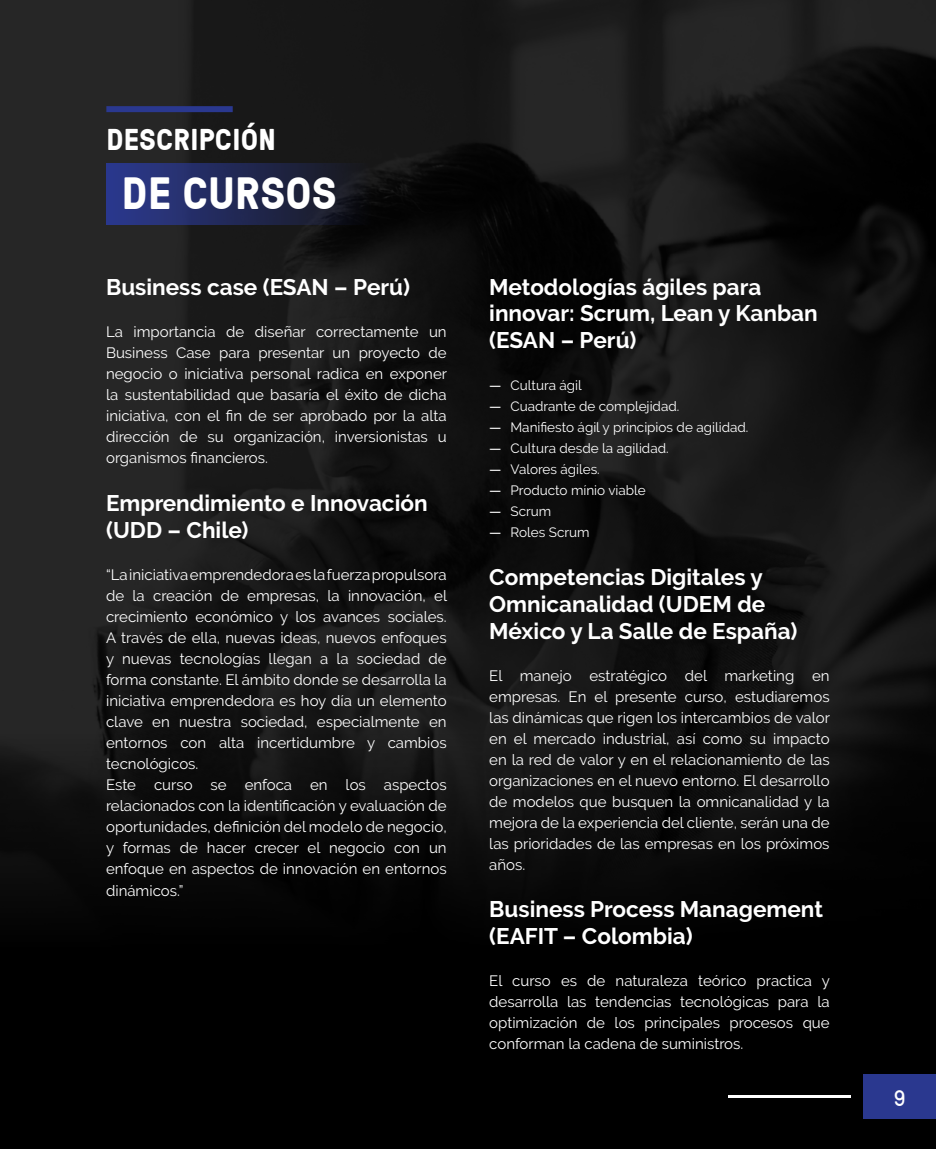
<style>
.page{position:relative;width:936px;height:1149px;background:#fff}
.page>*{position:absolute;margin:0;border:0;box-sizing:border-box;transform-origin:0 0}
.t1{font:700 45px "GT Pressura";letter-spacing:.01em;color:#fff}
.t2{font:700 30px "GT Pressura";letter-spacing:.01em;color:#fff}
.t3{font:700 22.5px/27px "Raleway";color:#fff}
.t4{font:22.5px "GT Pressura";color:#fff}
.t5{font:15px/21px "Raleway";color:#fff;text-align:justify}
.t6{font:13.5px "Raleway";color:#fff}
.s1{font-weight:500}
</style>
<div class="page">
<img style="left:0;top:0;width:935px;height:731px">
<div style="left:0;top:731px;width:935px;height:417px;background:linear-gradient(to bottom,#111,#000)"></div>
<div style="left:106px;top:163px;width:266px;height:61px;background:linear-gradient(to right,#2d3a91,#151516)"></div>
<div style="left:106px;top:106px;width:127px;height:6px;background:#2a388f"></div>
<div style="left:863px;top:1074px;width:72px;height:44px;background:#2a388f"></div>
<hr style="left:728px;top:1095px;width:122px;height:2px;background:#fff">
<h2 class="t2" style="left:106px;top:120px;width:171px">DESCRIPCIÓN</h2>
<h1 class="t1" style="left:122px;top:165px;width:216px">DE CURSOS</h1>
<h3 class="t3" style="left:106px;top:273px;width:305px">Business case (ESAN – Perú)</h3>
<p class="t5" style="left:106px;top:321px;width:342px">La importancia de diseñar correctamente un Business Case para presentar un proyecto de negocio o iniciativa personal radica en exponer la sustentabilidad que basaría el éxito de dicha iniciativa, con el fin de ser aprobado por la alta dirección de su organización, inversionistas u organismos financieros.</p>
<h3 class="t3" style="left:106px;top:489px;width:323px">Emprendimiento e Innovación (UDD – Chile)</h3>
<p class="t5" style="left:106px;top:564px;width:342px;text-align:left">“La iniciativa emprendedora es la fuerza propulsora de la creación de empresas, la innovación, el crecimiento económico y los avances sociales.<br>A través de ella, nuevas ideas, nuevos enfoques y nuevas tecnologías llegan a la sociedad de forma constante. El ámbito donde se desarrolla la iniciativa emprendedora es hoy día un elemento clave en nuestra sociedad, especialmente en entornos con alta incertidumbre y cambios tecnológicos.<br>Este curso se enfoca en los aspectos relacionados con la identificación y evaluación de oportunidades, definición del modelo de negocio, y formas de hacer crecer el negocio con un enfoque en aspectos de innovación en entornos dinámicos.”</p>
<h3 class="t3" style="left:489px;top:274px;width:330px;line-height:26.2px">Metodologías ágiles para innovar: Scrum, Lean y Kanban (ESAN – Perú)</h3>
<p class="t6" style="left:489px;top:377px;width:94px"><span class="s1">—</span> Cultura ágil</p>
<p class="t6" style="left:489px;top:398px;width:191px"><span class="s1">—</span> Cuadrante de complejidad.</p>
<p class="t6" style="left:489px;top:419px;width:260px"><span class="s1">—</span> Manifiesto ágil y principios de agilidad.</p>
<p class="t6" style="left:489px;top:440px;width:181px"><span class="s1">—</span> Cultura desde la agilidad.</p>
<p class="t6" style="left:489px;top:461px;width:112px"><span class="s1">—</span> Valores ágiles.</p>
<p class="t6" style="left:489px;top:482px;width:158px"><span class="s1">—</span> Producto mínio viable</p>
<p class="t6" style="left:489px;top:503px;width:64px"><span class="s1">—</span> Scrum</p>
<p class="t6" style="left:489px;top:524px;width:102px"><span class="s1">—</span> Roles Scrum</p>
<h3 class="t3" style="left:489px;top:563px;width:310px">Competencias Digitales y<br>Omnicanalidad (UDEM de<br>México y La Salle de España)</h3>
<p class="t5" style="left:489px;top:664px;width:342px">El manejo estratégico del marketing en empresas. En el presente curso, estudiaremos las dinámicas que rigen los intercambios de valor en el mercado industrial, así como su impacto en la red de valor y en el relacionamiento de las organizaciones en el nuevo entorno. El desarrollo de modelos que busquen la omnicanalidad y la mejora de la experiencia del cliente, serán una de las prioridades de las empresas en los próximos años.</p>
<h3 class="t3" style="left:489px;top:894px;width:335px">Business Process Management (EAFIT – Colombia)</h3>
<p class="t5" style="left:489px;top:969px;width:342px">El curso es de naturaleza teórico practica y desarrolla las tendencias tecnológicas para la optimización de los principales procesos que conforman la cadena de suministros.</p>
<h3 class="t4" style="left:894px;top:1084px;width:13px">9</h3>
</div>
